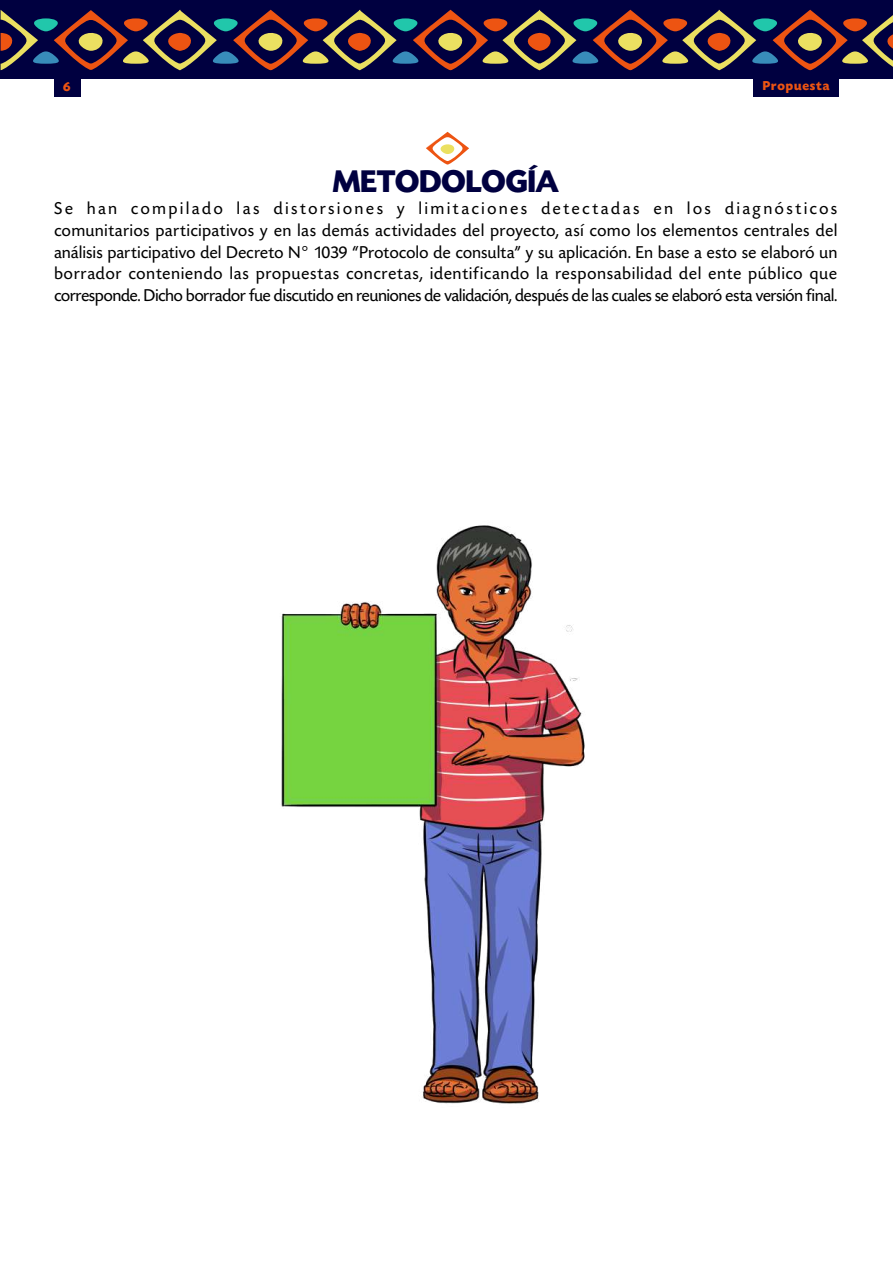
<style>
.page{position:relative;width:893px;height:1263px;background:#fff}
.page>*{position:absolute;margin:0;border:0;box-sizing:border-box;transform-origin:0 0}
.t1{font:700 33px "Today SHOP";color:#000040}
.t2{font:18px/21.8px "Today SHOP";color:#000;text-align:justify}
.t3{font:700 13.5px "Today SHOP";letter-spacing:.065em;color:#ed5412}
.s1{font-family:"American Typewriter"}
</style>
<div class="page">
<div style="left:754px;top:76px;width:85px;height:20px;background:#000040"></div>
<div style="left:54px;top:77px;width:27px;height:20px;background:#000040"></div>
<div style="left:0;top:0;width:893px;height:79px;background:#000040"></div>
<svg style="left:1px;top:10px;width:892px;height:60px"></svg>
<svg style="left:426px;top:132px;width:43px;height:33px"></svg>
<img style="left:281px;top:525px;width:304px;height:579px">
<p class="t3" style="left:63px;top:80px;width:9px">6</p>
<p class="t3" style="left:763px;top:79px;width:68px">Propuesta</p>
<h1 class="t1" style="left:333px;top:165px;width:227px">METODOLOGÍA</h1>
<p class="t2" style="left:54px;top:198px;width:784px">Se han compilado las distorsiones y limitaciones detectadas en los diagnósticos comunitarios participativos y en las demás actividades del proyecto, así como los elementos centrales del análisis participativo del Decreto N<span class="s1">°</span> 1039 “Protocolo de consulta” y su aplicación. En base a esto se elaboró un borrador conteniendo las propuestas concretas, identificando la responsabilidad del ente público que corresponde. Dicho borrador fue discutido en reuniones de validación, después de las cuales se elaboró esta versión final.</p>
</div>
